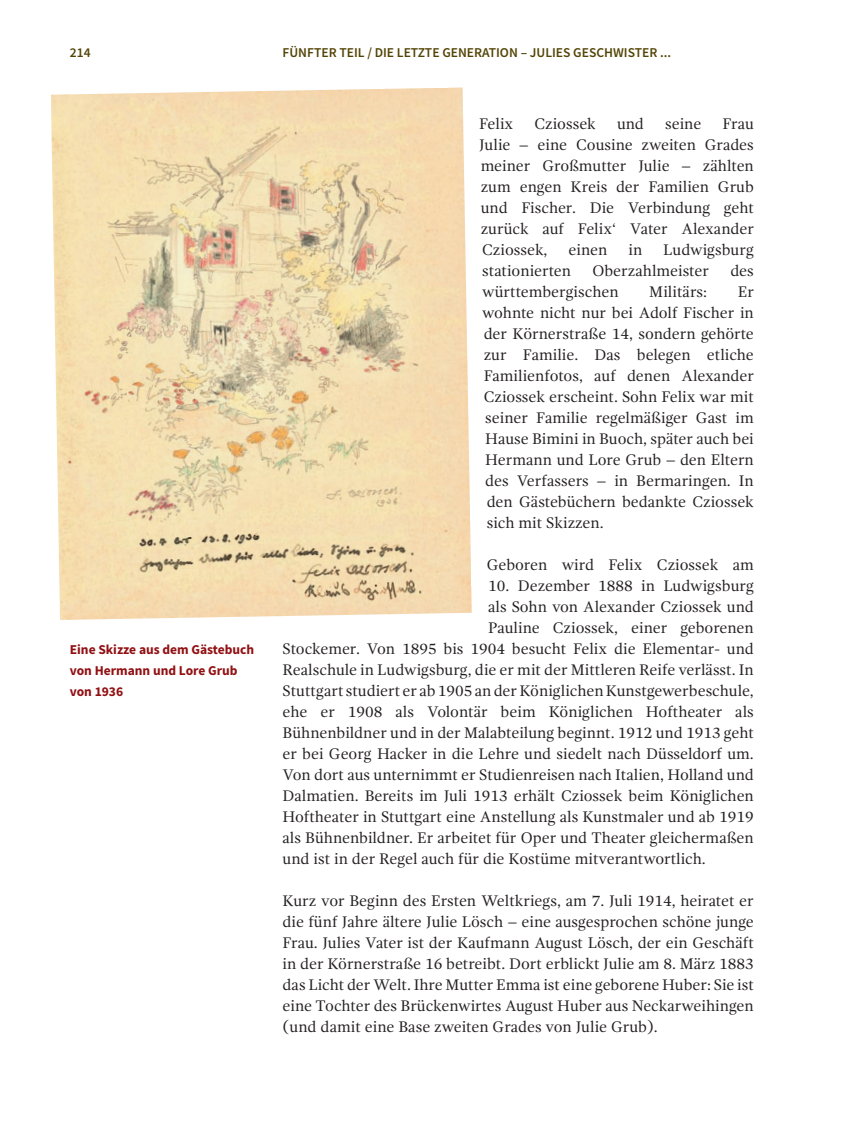
<style>
.page{position:relative;width:846px;height:1139px;background:#fff}
.page>*{position:absolute;margin:0;border:0;box-sizing:border-box;transform-origin:0 0}
.t1{font:15.75px/21px "Gandhi Serif";color:#231f20;text-align:justify}
.t2{font:600 13.5px "Source Sans Pro";color:#534405}
.t3{font:700 13.5px/21px "Source Sans Pro";color:#911013}
</style>
<div class="page">
<img style="left:51px;top:87px;width:420px;height:533px">
<p class="t2" style="left:70px;top:44px;width:22px">214</p>
<p class="t2" style="left:282px;top:44px;width:390px">FÜNFTER TEIL / DIE LETZTE GENERATION – JULIES GESCHWISTER ...</p>
<p class="t3" style="left:70px;top:639px;width:186px">Eine Skizze aus dem Gästebuch von Hermann und Lore Grub von 1936</p>
<p class="t1" style="left:479px;top:113px;width:36px">Felix</p>
<p class="t1" style="left:534px;top:113px;width:63px">Cziossek</p>
<p class="t1" style="left:617px;top:113px;width:29px">und</p>
<p class="t1" style="left:665px;top:113px;width:38px">seine</p>
<p class="t1" style="left:479px;top:113px;width:276px;text-indent:243px">Frau Julie – eine Cousine zweiten Grades meiner Großmutter Julie – zählten zum engen Kreis der Familien Grub und Fischer. Die Verbindung geht zurück auf Felix‘ Vater Alexander Cziossek,</p>
<p class="t1" style="left:568px;top:239px;width:40px">einen</p>
<p class="t1" style="left:628px;top:239px;width:15px">in</p>
<p class="t1" style="left:663px;top:239px;width:92px">Ludwigsburg</p>
<p class="t1" style="left:482px;top:260px;width:90px">stationierten</p>
<p class="t1" style="left:592px;top:260px;width:118px">Oberzahlmeister</p>
<p class="t1" style="left:730px;top:260px;width:25px">des</p>
<p class="t1" style="left:482px;top:281px;width:138px">württembergischen</p>
<p class="t1" style="left:649px;top:281px;width:59px">Militärs:</p>
<p class="t1" style="left:482px;top:281px;width:273px;text-indent:255px">Er wohnte nicht nur bei Adolf Fischer in der Körnerstraße 14, sondern gehörte zur Familie. Das belegen etliche Familienfotos, auf denen Alexander Cziossek erscheint. Sohn Felix war mit seiner Familie regelmäßiger Gast im Hause Bimini in Buoch, später auch bei Hermann und Lore Grub – den Eltern des Verfassers – in Bermaringen. In den Gästebüchern bedankte Cziossek sich mit Skizzen.</p>
<p class="t1" style="left:486px;top:554px;width:269px">Geboren wird Felix Cziossek am</p>
<p class="t1" style="left:488px;top:575px;width:267px">10. Dezember 1888 in Ludwigsburg</p>
<p class="t1" style="left:488px;top:596px;width:267px">als Sohn von Alexander Cziossek und</p>
<p class="t1" style="left:488px;top:617px;width:267px">Pauline Cziossek, einer geborenen</p>
<p class="t1" style="left:282px;top:638px;width:473px">Stockemer. Von 1895 bis 1904 besucht Felix die Elementar- und</p>
<p class="t1" style="left:282px;top:659px;width:472px">Realschule in Ludwigsburg, die er mit der Mittleren Reife verlässt. In</p>
<p class="t1" style="left:282px;top:680px;width:473px">Stuttgart studiert er ab 1905 an der Königlichen Kunstgewerbeschule,</p>
<p class="t1" style="left:282px;top:701px;width:472px">ehe er 1908 als Volontär beim Königlichen Hoftheater als</p>
<p class="t1" style="left:282px;top:722px;width:473px">Bühnenbildner und in der Malabteilung beginnt. 1912 und 1913 geht</p>
<p class="t1" style="left:282px;top:743px;width:473px">er bei Georg Hacker in die Lehre und siedelt nach Düsseldorf um.</p>
<p class="t1" style="left:282px;top:764px;width:473px">Von dort aus unternimmt er Studienreisen nach Italien, Holland und</p>
<p class="t1" style="left:282px;top:785px;width:473px">Dalmatien. Bereits im Juli 1913 erhält Cziossek beim Königlichen</p>
<p class="t1" style="left:282px;top:806px;width:473px">Hoftheater in Stuttgart eine Anstellung als Kunstmaler und ab 1919</p>
<p class="t1" style="left:282px;top:827px;width:472px">als Bühnenbildner. Er arbeitet für Oper und Theater gleichermaßen</p>
<p class="t1" style="left:282px;top:848px;width:425px">und ist in der Regel auch für die Kostüme mitverantwortlich.</p>
<p class="t1" style="left:282px;top:890px;width:473px">Kurz vor Beginn des Ersten Weltkriegs, am 7. Juli 1914, heiratet er die fünf Jahre ältere Julie Lösch – eine ausgesprochen schöne junge Frau. Julies Vater ist der Kaufmann August Lösch, der ein Geschäft in der Körnerstraße 16 betreibt. Dort erblickt Julie am 8. März 1883 das Licht der Welt. Ihre Mutter Emma ist eine geborene Huber: Sie ist eine Tochter des Brückenwirtes August Huber aus Neckarweihingen (und damit eine Base zweiten Grades von Julie Grub).</p>
</div>
